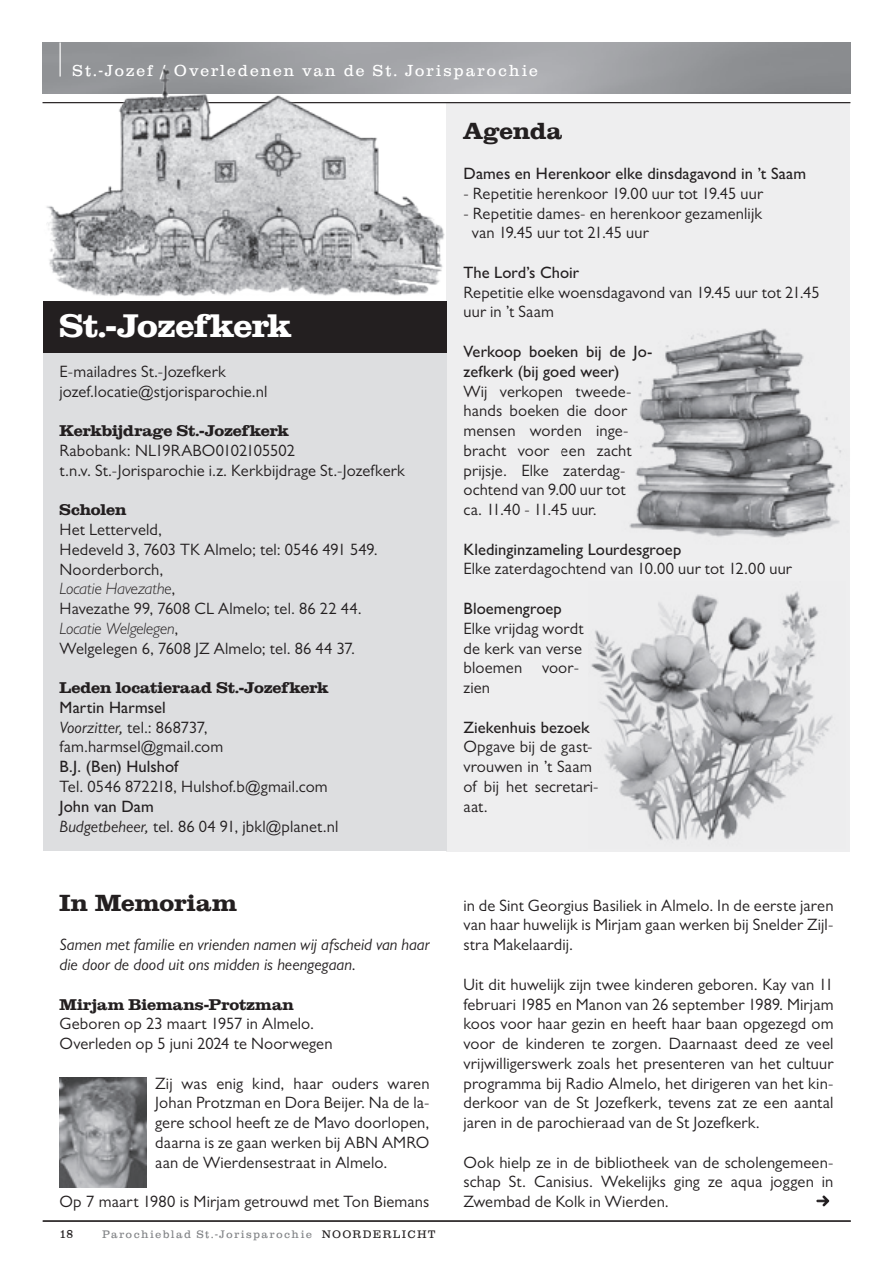
<style>
.page{position:relative;width:893px;height:1263px;background:#fff}
.page>*{position:absolute;margin:0;border:0;box-sizing:border-box;transform-origin:0 0}
.t1{font:700 31.5px "Clarendon";letter-spacing:-.005em;color:#fff}
.t2{font:700 22.5px "Clarendon";letter-spacing:.025em;color:#231f20}
.t3{font:16.5px/19.8px "Gill Sans MT Pro";letter-spacing:.01em;color:#231f20}
.t4{font:500 16.5px/19.8px "Gill Sans MT Pro";letter-spacing:.005em;color:#231f20}
.t5{font:italic 16.5px/19.8px "Gill Sans MT Pro";color:#231f20}
.t6{font:300 16.5px "Clarendon";letter-spacing:.105em;color:#fff}
.t7{font:700 15px "Clarendon";letter-spacing:.005em;color:#231f20}
.t8{font:300 12px "Clarendon";color:#231f20}
.t9{font:300 11.25px "Clarendon";letter-spacing:.12em;color:#808285}
.s1{font-weight:300;font-style:italic}
.s2{font-weight:500}
.s3{font-style:italic}
.s4{color:#231f20}
</style>
<div class="page">
<div style="left:446px;top:102px;width:404px;height:749px;background:#eeeeef"></div>
<hr style="left:43px;top:102px;width:807px;height:1px;background:#231f20">
<svg style="left:817px;top:1196px;width:12px;height:10px"></svg>
<hr style="left:43px;top:1220px;width:808px;height:2px;background:#231f20">
<div style="left:43px;top:352px;width:403px;height:499px;background:#dddee0"></div>
<img style="left:42px;top:56px;width:411px;height:240px">
<div style="left:43px;top:301px;width:403px;height:51px;background:#231f20"></div>
<img style="left:629px;top:328px;width:214px;height:210px">
<img style="left:591px;top:591px;width:242px;height:249px">
<img style="left:60px;top:1077px;width:87px;height:110px">
<p class="t6" style="left:72px;top:61px;width:467px">St.-Jozef / Overledenen van de St. Jorisparochie</p>
<h1 class="t1" style="left:60px;top:305px;width:233px">St.-Jozefkerk</h1>
<p class="t3" style="left:60px;top:361px;width:210px">E-mailadres St.-Jozefkerk jozef.locatie@stjorisparochie.nl</p>
<p class="t7" style="left:60px;top:421px;width:231px">Kerkbijdrage St.-Jozefkerk</p>
<p class="t3" style="left:60px;top:440px;width:347px">Rabobank: NL19RABO0102105502<br>t.n.v. St.-Jorisparochie i.z. Kerkbijdrage St.-Jozefkerk</p>
<p class="t7" style="left:60px;top:500px;width:68px">Scholen</p>
<p class="t3" style="left:60px;top:519px;width:320px">Het Letterveld,<br>Hedeveld 3, 7603 TK Almelo; tel: 0546 491 549.<br>Noorderborch,<br><span class="s1">Locatie Havezathe</span>,<br>Havezathe 99, 7608 CL Almelo; tel. 86 22 44.<br><span class="s1">Locatie Welgelegen</span>,<br>Welgelegen 6, 7608 JZ Almelo; tel. 86 44 37.</p>
<p class="t7" style="left:60px;top:678px;width:270px">Leden locatieraad St.-Jozefkerk</p>
<p class="t3" style="left:60px;top:697px;width:165px"><span class="s2">Martin Harmsel<br></span><span class="s3">Voorzitter,</span> tel.: 868737, fam.harmsel@gmail.com</p>
<p class="t4" style="left:60px;top:757px;width:121px">B.J. (Ben) Hulshof</p>
<p class="t3" style="left:60px;top:776px;width:270px">Tel. 0546 872218, Hulshof.b@gmail.com</p>
<p class="t3" style="left:60px;top:796px;width:280px"><span class="s2">John van Dam<br></span><span class="s3">Budgetbeheer,</span> tel. 86 04 91, jbkl@planet.nl</p>
<h2 class="t2" style="left:60px;top:887px;width:179px">In Memoriam</h2>
<p class="t5" style="left:60px;top:935px;width:371px">Samen met familie en vrienden namen wij afscheid van haar die door de dood uit ons midden is heengegaan.</p>
<p class="t7" style="left:60px;top:994px;width:236px">Mirjam Biemans-Protzman</p>
<p class="t3" style="left:60px;top:1014px;width:274px">Geboren op 23 maart 1957 in Almelo.<br>Overleden op 5 juni 2024 te Noorwegen</p>
<p class="t3" style="left:155px;top:1073px;width:276px;text-align:justify">Zij was enig kind, haar ouders waren Johan Protzman en Dora Beijer. Na de la&shy;gere school heeft ze de Mavo doorlopen, daarna is ze gaan werken bij ABN AMRO aan de Wierdensestraat in Almelo.</p>
<p class="t3" style="left:60px;top:1192px;width:371px">Op 7 maart 1980 is Mirjam getrouwd met Ton Biemans</p>
<p class="t8" style="left:60px;top:1227px;width:15px">18</p>
<p class="t9" style="left:102px;top:1228px;width:335px">Parochieblad St.-Jorisparochie <span class="s4">NOORDERLICHT</span></p>
<h2 class="t2" style="left:463px;top:116px;width:100px">Agenda</h2>
<p class="t4" style="left:463px;top:163px;width:344px">Dames en Herenkoor elke dinsdagavond in ’t Saam</p>
<p class="t3" style="left:463px;top:183px;width:301px">- Repetitie herenkoor 19.00 uur tot 19.45 uur</p>
<p class="t3" style="left:472px;top:203px;width:292px;text-indent:-8px">- Repetitie dames- en herenkoor gezamenlijk van 19.45 uur tot 21.45 uur</p>
<p class="t4" style="left:463px;top:262px;width:117px">The Lord’s Choir</p>
<p class="t3" style="left:463px;top:282px;width:358px">Repetitie elke woensdagavond van 19.45 uur tot 21.45 uur in ’t Saam</p>
<p class="t4" style="left:463px;top:341px;width:191px">Verkoop boeken bij de Jo&shy;zefkerk (bij goed weer)</p>
<p class="t3" style="left:463px;top:381px;width:170px">Wij verkopen tweede&shy;hands boeken die door mensen worden inge&shy;bracht voor een zacht prijsje. Elke zaterdag&shy;ochtend van 9.00 uur tot ca. 11.40 - 11.45 uur.</p>
<p class="t4" style="left:463px;top:539px;width:219px">Kledinginzameling Lourdesgroep</p>
<p class="t3" style="left:463px;top:559px;width:330px">Elke zaterdagochtend van 10.00 uur tot 12.00 uur</p>
<p class="t4" style="left:463px;top:598px;width:100px">Bloemengroep</p>
<p class="t3" style="left:463px;top:618px;width:121px">Elke vrijdag wordt de kerk van verse bloemen voor&shy;zien</p>
<p class="t4" style="left:463px;top:717px;width:127px">Ziekenhuis bezoek</p>
<p class="t3" style="left:463px;top:737px;width:137px">Opgave bij de gast&shy;vrouwen in ’t Saam of bij het secretari&shy;aat.</p>
<p class="t3" style="left:463px;top:895px;width:371px;text-align:justify">in de Sint Georgius Basiliek in Almelo. In de eerste jaren van haar huwelijk is Mirjam gaan werken bij Snelder Zijl&shy;stra Makelaardij.</p>
<p class="t3" style="left:463px;top:974px;width:371px;text-align:justify">Uit dit huwelijk zijn twee kinderen geboren. Kay van 11 februari 1985 en Manon van 26 september 1989. Mirjam koos voor haar gezin en heeft haar baan opgezegd om voor de kinderen te zorgen. Daarnaast deed ze veel vrijwilligerswerk zoals het presenteren van het cultuur programma bij Radio Almelo, het dirigeren van het kin&shy;derkoor van de St Jozefkerk, tevens zat ze een aantal jaren in de parochieraad van de St Jozefkerk.</p>
<p class="t3" style="left:463px;top:1152px;width:371px;text-align:justify">Ook hielp ze in de bibliotheek van de scholengemeen&shy;schap St. Canisius. Wekelijks ging ze aqua joggen in Zwembad de Kolk in Wierden.</p>
</div>
